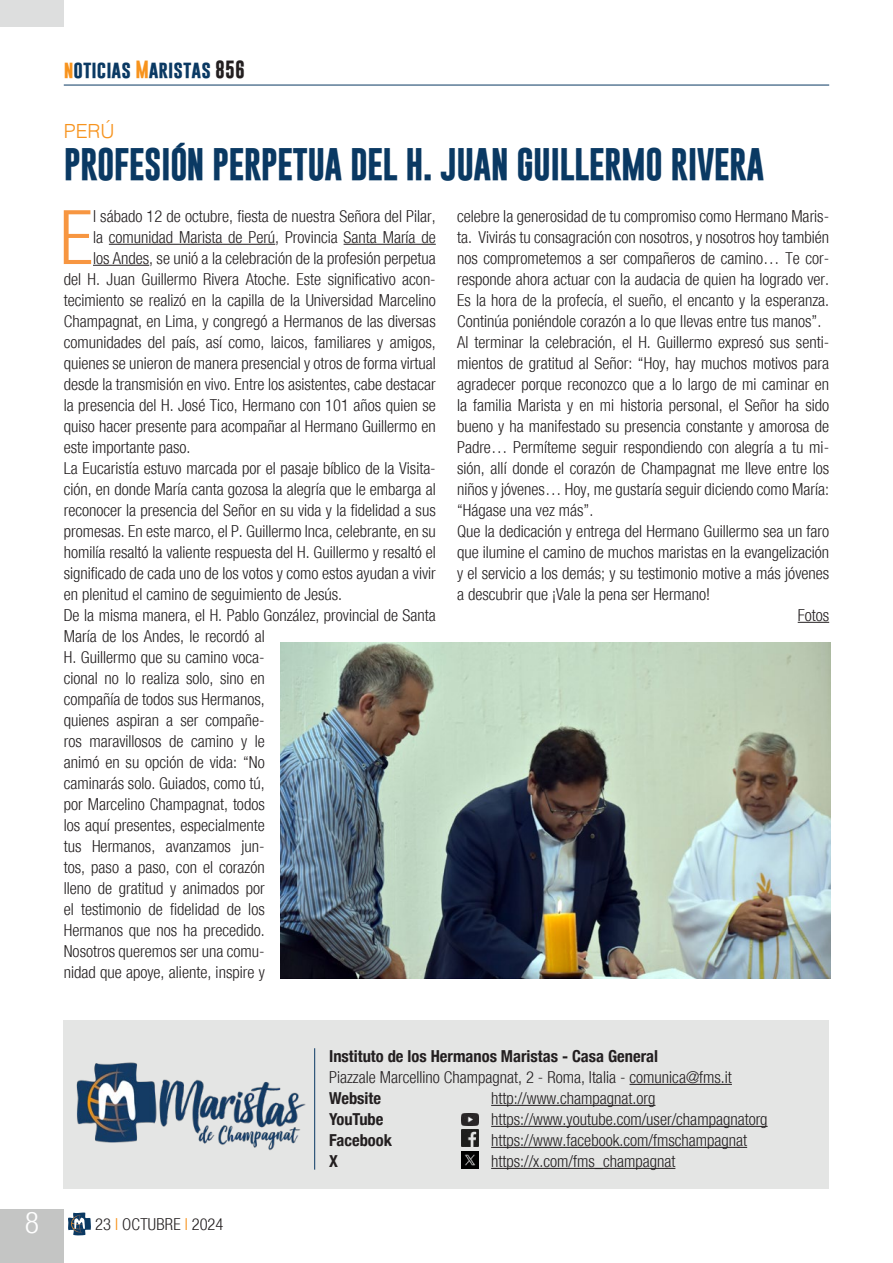
<style>
.page{position:relative;width:893px;height:1263px;background:#fff}
.page>*{position:absolute;margin:0;border:0;box-sizing:border-box;transform-origin:0 0}
.t1{font:300 condensed 75.3px "Helvetica Neue";color:#f79641}
.Titolo{font:700 33px "Gobold";letter-spacing:-.02em;color:#0a3963}
.t2{font:300 condensed 30px "Helvetica Neue";color:#fff}
.Titolo-2{font:300 19.5px "Helvetica";color:#f7931d}
.t3{font:700 18px "Gobold";color:#0a3963}
.t4{font:300 condensed 16.5px/21px "Helvetica Neue";color:#231f20;text-align:justify}
.t5{font:700 condensed 16.5px "Helvetica Neue";color:#231f20}
.s1{color:#f7931d}
.s2{color:#231f20}
</style>
<div class="page">
<hr style="left:64px;top:85px;width:765px;height:1px;background:#0a3963">
<svg style="left:68px;top:1212px;width:23px;height:23px"></svg>
<div style="left:0;top:1209px;width:64px;height:54px;background:#c4c5c4"></div>
<div style="left:0;top:0;width:64px;height:27px;background:#dddede"></div>
<div style="left:64px;top:1020px;width:765px;height:168px;background:#e4e5e4"></div>
<hr style="left:629px;top:1084px;width:103px;height:1px;background:#231f20">
<hr style="left:314px;top:1048px;width:1px;height:122px;background:#0a3963">
<img style="left:76px;top:1062px;width:230px;height:89px">
<hr style="left:491px;top:1105px;width:164px;height:1px;background:#231f20">
<hr style="left:491px;top:1126px;width:277px;height:1px;background:#231f20">
<hr style="left:491px;top:1147px;width:256px;height:1px;background:#231f20">
<hr style="left:491px;top:1168px;width:184px;height:1px;background:#231f20">
<img style="left:461px;top:1129px;width:17px;height:17px">
<img style="left:461px;top:1152px;width:17px;height:17px">
<img style="left:461px;top:1113px;width:17px;height:12px">
<hr style="left:109px;top:244px;width:166px;height:1px;background:#231f20">
<hr style="left:344px;top:244px;width:92px;height:1px;background:#231f20">
<hr style="left:93px;top:265px;width:56px;height:1px;background:#231f20">
<hr style="left:798px;top:622px;width:31px;height:1px;background:#231f20">
<img style="left:281px;top:642px;width:549px;height:336px">
<p class="t3" style="left:64px;top:57px;width:183px"><span class="s1">n</span>oticias <span class="s1">M</span>aristas <span class="s2">856</span></p>
<p class="Titolo-2" style="left:64px;top:114px;width:52px">PERÚ</p>
<p class="Titolo" style="left:64px;top:143px;width:702px">PROFESIÓN PERPETUA DEL H. JUAN GUILLERMO RIVERA</p>
<p class="t1" style="left:60px;top:194px;width:35px">E</p>
<p class="t4" style="left:93px;top:206px;width:344px">l sábado 12 de octubre, fiesta de nuestra Señora del Pilar,</p>
<p class="t4" style="left:457px;top:206px;width:374px">celebre la generosidad de tu compromiso como Hermano Maris&shy;ta. Vivirás tu consagración con nosotros, y nosotros hoy también nos comprometemos a ser compañeros de camino… Te cor&shy;responde ahora actuar con la audacia de quien ha logrado ver.<br>Es la hora de la profecía, el sueño, el encanto y la esperanza.<br>Continúa poniéndole corazón a lo que llevas entre tus manos”.</p>
<p class="t4" style="left:457px;top:332px;width:374px">Al terminar la celebración, el H. Guillermo expresó sus senti&shy;mientos de gratitud al Señor: “Hoy, hay muchos motivos para agradecer porque reconozco que a lo largo de mi caminar en la familia Marista y en mi historia personal, el Señor ha sido bueno y ha manifestado su presencia constante y amorosa de Padre… Permíteme seguir respondiendo con alegría a tu mi&shy;sión, allí donde el corazón de Champagnat me lleve entre los niños y jóvenes… Hoy, me gustaría seguir diciendo como María: “Hágase una vez más”.</p>
<p class="t4" style="left:457px;top:521px;width:374px">Que la dedicación y entrega del Hermano Guillermo sea un faro que ilumine el camino de muchos maristas en la evangelización y el servicio a los demás; y su testimonio motive a más jóvenes a descubrir que ¡Vale la pena ser Hermano!</p>
<p class="t4" style="left:798px;top:605px;width:33px">Fotos</p>
<p class="t4" style="left:93px;top:227px;width:344px">la comunidad Marista de Perú, Provincia Santa María de</p>
<p class="t4" style="left:93px;top:248px;width:344px">los Andes, se unió a la celebración de la profesión perpetua</p>
<p class="t4" style="left:64px;top:269px;width:374px">del H. Juan Guillermo Rivera Atoche. Este significativo acon-</p>
<p class="t4" style="left:64px;top:290px;width:373px">tecimiento se realizó en la capilla de la Universidad Marcelino</p>
<p class="t4" style="left:64px;top:311px;width:373px">Champagnat, en Lima, y congregó a Hermanos de las diversas</p>
<p class="t4" style="left:64px;top:332px;width:374px">comunidades del país, así como, laicos, familiares y amigos,</p>
<p class="t4" style="left:64px;top:353px;width:374px">quienes se unieron de manera presencial y otros de forma virtual</p>
<p class="t4" style="left:64px;top:374px;width:374px">desde la transmisión en vivo. Entre los asistentes, cabe destacar</p>
<p class="t4" style="left:64px;top:395px;width:374px">la presencia del H. José Tico, Hermano con 101 años quien se</p>
<p class="t4" style="left:64px;top:416px;width:373px">quiso hacer presente para acompañar al Hermano Guillermo en</p>
<p class="t4" style="left:64px;top:437px;width:128px">este importante paso.</p>
<p class="t4" style="left:64px;top:458px;width:374px">La Eucaristía estuvo marcada por el pasaje bíblico de la Visita&shy;ción, en donde María canta gozosa la alegría que le embarga al reconocer la presencia del Señor en su vida y la fidelidad a sus promesas. En este marco, el P. Guillermo Inca, celebrante, en su homilía resaltó la valiente respuesta del H. Guillermo y resaltó el significado de cada uno de los votos y como estos ayudan a vivir en plenitud el camino de seguimiento de Jesús.</p>
<p class="t4" style="left:64px;top:605px;width:374px;text-align:left">De la misma manera, el H. Pablo González, provincial de Santa María de los Andes, le recordó al<br>H. Guillermo que su camino voca-<br>cional no lo realiza solo, sino en<br>compañía de todos sus Hermanos,<br>quienes aspiran a ser compañe-<br>ros maravillosos de camino y le<br>animó en su opción de vida: “No<br>caminarás solo. Guiados, como tú,<br>por Marcelino Champagnat, todos<br>los aquí presentes, especialmente<br>tus Hermanos, avanzamos jun-<br>tos, paso a paso, con el corazón<br>lleno de gratitud y animados por<br>el testimonio de fidelidad de los<br>Hermanos que nos ha precedido.<br>Nosotros queremos ser una comu-<br>nidad que apoye, aliente, inspire y</p>
<h3 class="t2" style="left:25px;top:1205px;width:16px">8</h3>
<p class="t4" style="left:95px;top:1214px;width:130px">23 <span class="s1">I</span> OCTUBRE <span class="s1">I</span> 2024</p>
<p class="t5" style="left:329px;top:1042px;width:331px">Instituto de los Hermanos Maristas - Casa General</p>
<p class="t4" style="left:329px;top:1067px;width:404px">Piazzale Marcellino Champagnat, 2 - Roma, Italia - comunica@fms.it</p>
<p class="t5" style="left:329px;top:1084px;width:53px">Website</p>
<p class="t4" style="left:491px;top:1088px;width:166px">http://www.champagnat.org</p>
<p class="t5" style="left:329px;top:1105px;width:56px">YouTube</p>
<p class="t4" style="left:491px;top:1109px;width:278px">https://www.youtube.com/user/champagnatorg</p>
<p class="t5" style="left:329px;top:1126px;width:64px">Facebook</p>
<p class="t4" style="left:491px;top:1130px;width:257px">https://www.facebook.com/fmschampagnat</p>
<p class="t5" style="left:329px;top:1147px;width:10px">X</p>
<p class="t4" style="left:491px;top:1151px;width:186px">https://x.com/fms_champagnat</p>
</div>
